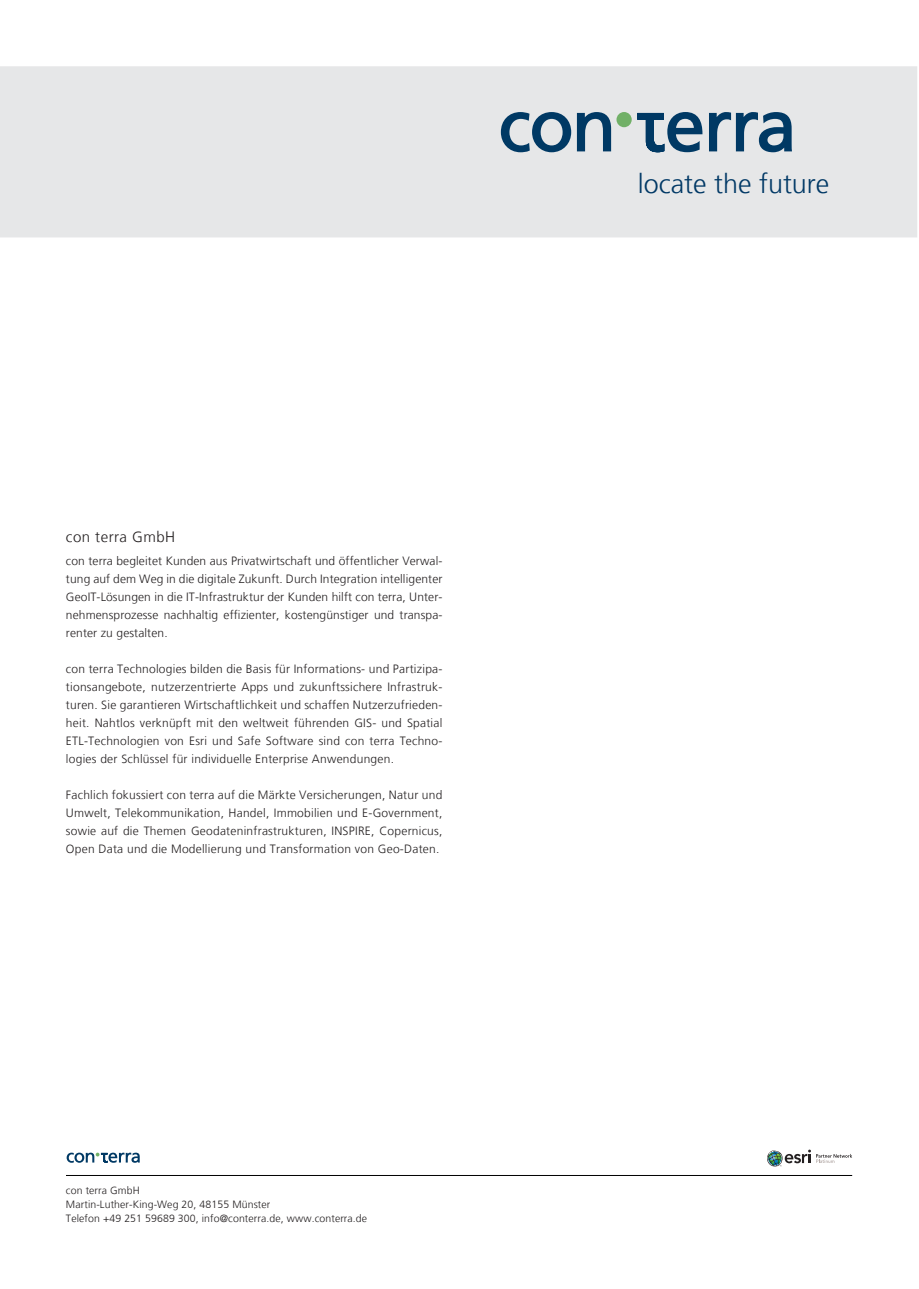
<style>
.page{position:relative;width:919px;height:1289px;background:#fff}
.page>*{position:absolute;margin:0;border:0;box-sizing:border-box;transform-origin:0 0}
.t1{font:300 27px "Frutiger";color:#003865}
.Überschrift_2{font:300 15px "Frutiger";letter-spacing:.03em;color:#231f20}
.Text{font:300 12px/18px "Frutiger";letter-spacing:.02em;color:#231f20;text-align:justify}
.t2{font:300 10.5px "Frutiger";letter-spacing:.01em;color:#231f20}
</style>
<div class="page">
<svg style="left:767px;top:1149px;width:43px;height:17px"></svg>
<svg style="left:816px;top:1154px;width:36px;height:8px"></svg>
<svg style="left:67px;top:1152px;width:73px;height:10px"></svg>
<hr style="left:66px;top:1175px;width:786px;height:1px;background:#000">
<div style="left:0;top:66px;width:917px;height:171px;background:#e6e7e8"></div>
<div style="left:616px;top:112px;width:15px;height:15px;background:#71b067;border-radius:50%"></div>
<svg style="left:501px;top:112px;width:70px;height:40px;background:#7a95aa"></svg>
<svg style="left:577px;top:112px;width:34px;height:39px"></svg>
<svg style="left:709px;top:112px;width:83px;height:40px;background:#728fa5"></svg>
<svg style="left:637px;top:112px;width:65px;height:40px;background:#718ea4"></svg>
<p class="Überschrift_2" style="left:66px;top:528px;width:111px">con terra GmbH</p>
<p class="Text" style="left:66px;top:551px;width:378px">con terra begleitet Kunden aus Privatwirtschaft und öffentlicher Verwal&shy;tung auf dem Weg in die digitale Zukunft. Durch Integration intelligenter GeoIT-Lösungen in die IT-Infrastruktur der Kunden hilft con terra, Unter&shy;nehmensprozesse nachhaltig effizienter, kostengünstiger und transpa&shy;renter zu gestalten.</p>
<p class="Text" style="left:66px;top:659px;width:378px">con terra Technologies bilden die Basis für Informations- und Partizipa&shy;tionsangebote, nutzerzentrierte Apps und zukunftssichere Infrastruk&shy;turen. Sie garantieren Wirtschaftlichkeit und schaffen Nutzerzufrieden&shy;heit. Nahtlos verknüpft mit den weltweit führenden GIS- und Spatial ETL-Technologien von Esri und Safe Software sind con terra Techno&shy;logies der Schlüssel für individuelle Enterprise Anwendungen.</p>
<p class="Text" style="left:66px;top:785px;width:378px">Fachlich fokussiert con terra auf die Märkte Versicherungen, Natur und Umwelt, Telekommunikation, Handel, Immobilien und E-Government, sowie auf die Themen Geodateninfrastrukturen, INSPIRE, Copernicus, Open Data und die Modellierung und Transformation von Geo-Daten.</p>
<p class="t2" style="left:66px;top:1184px;width:75px">con terra GmbH</p>
<p class="t2" style="left:66px;top:1198px;width:206px">Martin-Luther-King-Weg 20, 48155 Münster</p>
<p class="t2" style="left:66px;top:1212px;width:302px">Telefon +49 251 59689 300, info@conterra.de, www.conterra.de</p>
<p class="t1" style="left:637px;top:168px;width:193px">locate the future</p>
</div>
